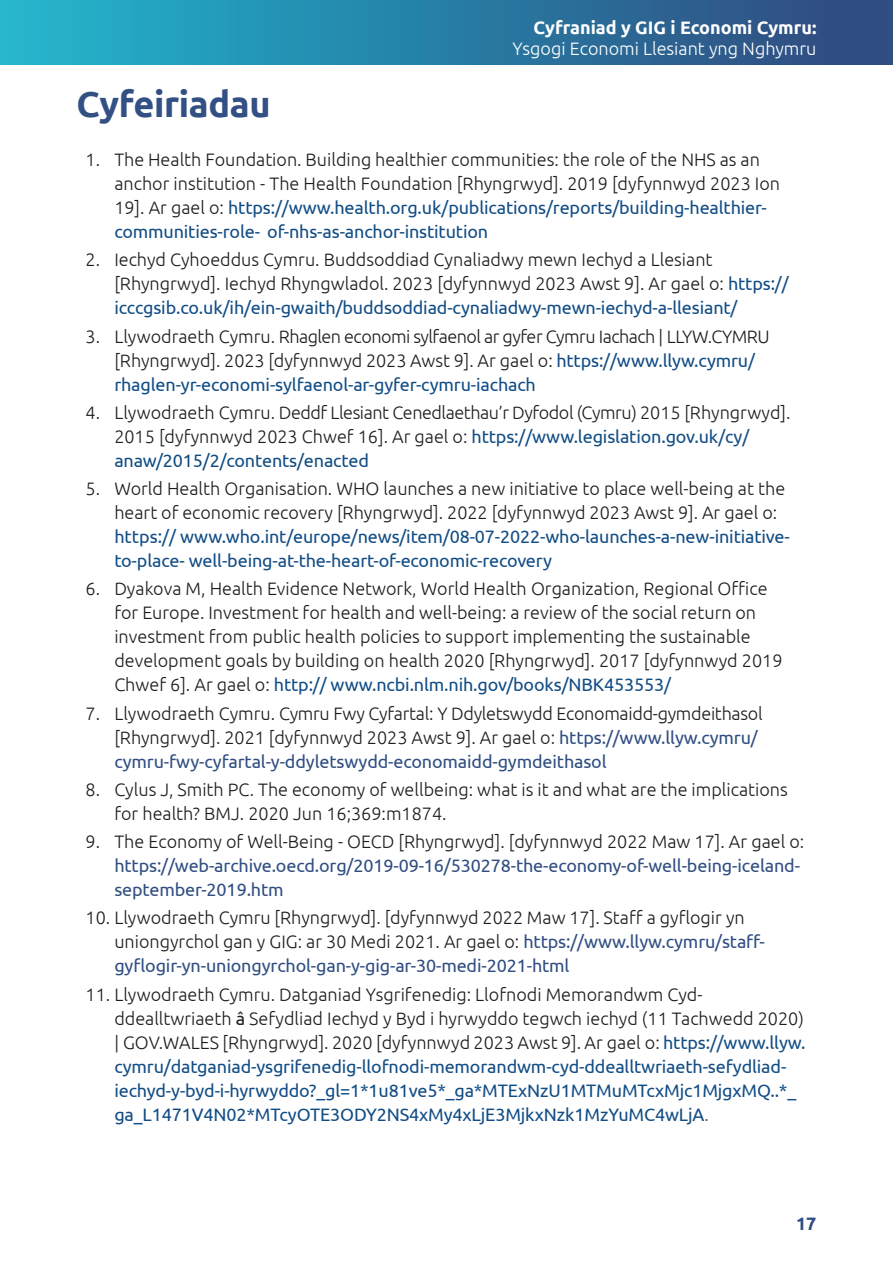
<style>
.page{position:relative;width:893px;height:1263px;background:#fff}
.page>*{position:absolute;margin:0;border:0;box-sizing:border-box;transform-origin:0 0}
.Heading_1{font:700 36px "Ubuntu";letter-spacing:-.01em;color:#325084}
.t1{font:300 18px/24px "Ubuntu";color:#1d1d1b}
.t2{font:18px/24px "Ubuntu";letter-spacing:-.01em;color:#124d85}
.t3{font:18px/24px "Ubuntu";letter-spacing:-.01em;color:#304e82}
.t4{font:300 18px "Ubuntu";color:#fff}
.t5{font:700 18px "Ubuntu";color:#fff}
.t6{font:700 18px "Ubuntu";color:#304e82}
.s1{font-weight:400;color:#124d85}
.s2{font-weight:400;color:#304e82}
.s3{font-weight:300;color:#1d1d1b}
.s4{color:#1d1d1b}
.s5{font-weight:300;color:#304e82}
</style>
<div class="page">
<div style="left:0;top:0;width:893px;height:65px;background:linear-gradient(to right,#21b7ce,#2f467d)"></div>
<p class="t5" style="left:534px;top:17px;width:284px">Cyfraniad y GIG i Economi Cymru:</p>
<p class="t4" style="left:512px;top:38px;width:305px">Ysgogi Economi Llesiant yng Nghymru</p>
<h1 class="Heading_1" style="left:77px;top:83px;width:196px">Cyfeiriadau</h1>
<p class="t1" style="left:114px;top:147px;width:667px;text-indent:-29px">1. The Health Foundation. Building healthier communities: the role of the NHS as an anchor institution - The Health Foundation [Rhyngrwyd]. 2019 [dyfynnwyd 2023 Ion 19]. Ar gael o: <span class="s1">https://www.health.org.uk/publications/reports/building-healthier&shy;communities-role- of-nhs-as-anchor-institution</span></p>
<p class="t1" style="left:114px;top:247px;width:676px;text-indent:-29px">2. Iechyd Cyhoeddus Cymru. Buddsoddiad Cynaliadwy mewn Iechyd a Llesiant [Rhyngrwyd]. Iechyd Rhyngwladol. 2023 [dyfynnwyd 2023 Awst 9]. Ar gael o: <span class="s1">https:// icccgsib.co.uk/ih/ein-gwaith/buddsoddiad-cynaliadwy-mewn-iechyd-a-llesiant/</span></p>
<p class="t1" style="left:114px;top:324px;width:657px;text-indent:-29px">3. Llywodraeth Cymru. Rhaglen economi sylfaenol ar gyfer Cymru Iachach | LLYW.CYMRU [Rhyngrwyd]. 2023 [dyfynnwyd 2023 Awst 9]. Ar gael o: <span class="s1">https://www.llyw.cymru/ rhaglen-yr-economi-sylfaenol-ar-gyfer-cymru-iachach</span></p>
<p class="t1" style="left:114px;top:400px;width:678px;text-indent:-29px">4. Llywodraeth Cymru. Deddf Llesiant Cenedlaethau’r Dyfodol (Cymru) 2015 [Rhyngrwyd].<br>2015 [dyfynnwyd 2023 Chwef 16]. Ar gael o: <span class="s1">https://www.legislation.gov.uk/cy/ anaw/2015/2/contents/enacted</span></p>
<p class="t1" style="left:114px;top:476px;width:677px;text-indent:-29px">5. World Health Organisation. WHO launches a new initiative to place well-being at the heart of economic recovery [Rhyngrwyd]. 2022 [dyfynnwyd 2023 Awst 9]. Ar gael o: <span class="s1">https:// www.who.int/europe/news/item/08-07-2022-who-launches-a-new-initiative&shy;to-place- well-being-at-the-heart-of-economic-recovery</span></p>
<p class="t1" style="left:114px;top:576px;width:670px;text-indent:-29px">6. Dyakova M, Health Evidence Network, World Health Organization, Regional Office for Europe. Investment for health and well-being: a review of the social return on investment from public health policies to support implementing the sustainable development goals by building on health 2020 [Rhyngrwyd]. 2017 [dyfynnwyd 2019<br>Chwef 6]. Ar gael o: <span class="s1">http:// www.ncbi.nlm.nih.gov/books/NBK453553/</span></p>
<p class="t1" style="left:114px;top:701px;width:650px;text-indent:-29px">7. Llywodraeth Cymru. Cymru Fwy Cyfartal: Y Ddyletswydd Economaidd-gymdeithasol [Rhyngrwyd]. 2021 [dyfynnwyd 2023 Awst 9]. Ar gael o: <span class="s2">https://www.llyw.cymru/ cymru-fwy-cyfartal-y-ddyletswydd-economaidd-gymdeithasol</span></p>
<p class="t1" style="left:114px;top:777px;width:675px;text-indent:-29px">8. Cylus J, Smith PC. The economy of wellbeing: what is it and what are the implications for health? BMJ. 2020 Jun 16;369:m1874.</p>
<p class="t3" style="left:114px;top:829px;width:691px;text-indent:-29px"><span class="s3">9. The Economy of Well-Being - OECD [Rhyngrwyd]. [dyfynnwyd 2022 Maw 17]. Ar gael o: </span>https://web-archive.oecd.org/2019-09-16/530278-the-economy-of-well-being-iceland&shy;september-2019.htm</p>
<p class="t1" style="left:114px;top:905px;width:652px;text-indent:-29px">10. Llywodraeth Cymru [Rhyngrwyd]. [dyfynnwyd 2022 Maw 17]. Staff a gyflogir yn uniongyrchol gan y GIG: ar 30 Medi 2021. Ar gael o: <span class="s2">https://www.llyw.cymru/staff&shy;gyflogir-yn-uniongyrchol-gan-y-gig-ar-30-medi-2021-html</span></p>
<p class="t2" style="left:114px;top:982px;width:693px;text-indent:-29px"><span class="s3">11. Llywodraeth Cymru. Datganiad Ysgrifenedig: Llofnodi Memorandwm Cyd&shy;ddealltwriaeth</span> <span class="s4">â</span> <span class="s3">Sefydliad Iechyd y Byd i hyrwyddo tegwch iechyd (11 Tachwedd 2020) | GOV.WALES [Rhyngrwyd]. 2020 [dyfynnwyd 2023 Awst 9]. Ar gael o:</span> https://www.llyw. cymru/datganiad-ysgrifenedig-llofnodi-memorandwm-cyd-ddealltwriaeth-sefydliad&shy;iechyd-y-byd-i-hyrwyddo?_gl=1*1u81ve5*_ga*MTExNzU1MTMuMTcxMjc1MjgxMQ..*_ ga_L1471V4N02*MTcyOTE3ODY2NS4xMy4xLjE3MjkxNzk1MzYuMC4wLjA<span class="s5">.</span></p>
<p class="t6" style="left:796px;top:1212px;width:22px">17</p>
</div>
